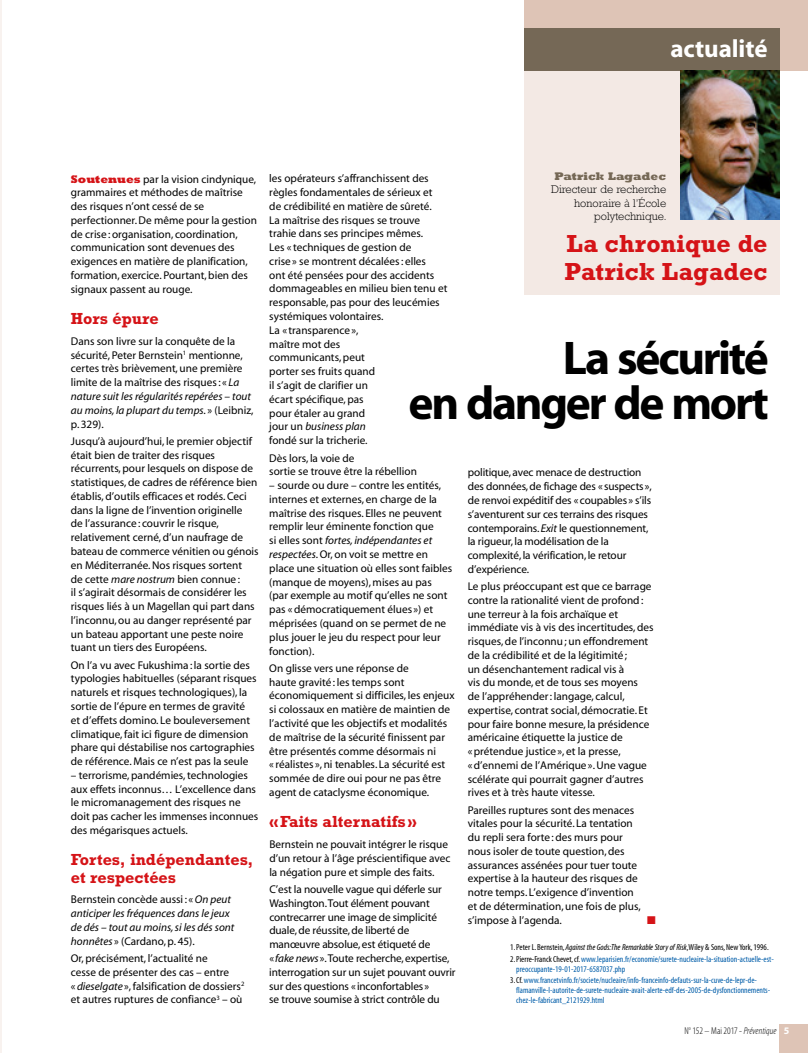
<style>
.page{position:relative;width:808px;height:1053px;background:#fff}
.page>*{position:absolute;margin:0;border:0;box-sizing:border-box;transform-origin:0 0}
.t1{font:47.5px/45px "Myriad MM 700 600";letter-spacing:-.05em;color:#000;text-align:right}
.t2{font:700 25px/27.5px "Rockwell";color:#d51317}
.t3{font:25px "Myriad MM 700 600";letter-spacing:-.005em;color:#fff}
.t4{font:700 16.25px/17.2px "Rockwell";color:#d51317}
.t5{font:11.25px/13.8px "Myriad MM 400 600";color:#000}
.t6{font:11.25px/13.8px "Myriad MM It 400 600";color:#000}
.t7{font:300 11.25px/13.2px "Rockwell";color:#000;text-align:right}
.t8{font:800 11.25px "Rockwell";color:#756856}
.t9{font:11.25px "Zapf Dingbats ITC";color:#d51317}
.t10{font:10px "Myriad MM 215 300";color:#000}
.t11{font:8.75px/10px "Myriad MM 400 300";color:#005da9}
.t12{font:8.75px "Myriad MM 400 300";color:#000}
.s1{font-family:"Rockwell";font-weight:800;color:#d51317}
.s2{font-family:"Myriad MM It 400 600"}
.s3{font-family:"Myriad MM 400 600"}
.s4{font-family:"Myriad MM It 400 300"}
.s5{color:#000}
.s6{font-family:"Myriad MM It 215 300"}
.s7{font-family:"Myriad MM 700 600";color:#fff}
</style>
<div class="page">
<hr style="left:0;top:0;width:2px;height:1052px;background:#f8f2ef">
<div style="left:524px;top:0;width:284px;height:71px;background:#dec4b6"></div>
<div style="left:524px;top:28px;width:256px;height:43px;background:#756856"></div>
<div style="left:780px;top:1024px;width:28px;height:28px;background:#dec4b6"></div>
<div style="left:524px;top:71px;width:256px;height:223px;background:#f2e7e2"></div>
<img style="left:680px;top:71px;width:99px;height:149px">
<h2 class="t3" style="left:670px;top:37px;width:99px">actualité</h2>
<p class="t5" style="left:71px;top:172px;width:188px"><span class="s1">Soutenues</span> par la vision cindynique, grammaires et méthodes de maîtrise des risques n’ont cessé de se perfectionner. De même pour la gestion de crise : organisation, coordination, communication sont devenues des exigences en matière de planification, formation, exercice. Pourtant, bien des signaux passent au rouge.</p>
<h3 class="t4" style="left:71px;top:310px;width:89px">Hors épure</h3>
<p class="t5" style="left:71px;top:335px;width:173px">Dans son livre sur la conquête de la sécurité, Peter Bernstein<sup>1</sup> mentionne, certes très brièvement, une première limite de la maîtrise des risques: « <span class="s2">La</span></p>
<p class="t6" style="left:71px;top:390px;width:184px">nature suit les régularités repérées – tout au moins, la plupart du temps. <span class="s3">» (Leibniz,</span></p>
<p class="t5" style="left:71px;top:415px;width:183px;line-height:17.2px">p. 329).<br>Jusqu’à aujourd’hui, le premier objectif</p>
<p class="t5" style="left:71px;top:448px;width:189px">était bien de traiter des risques récurrents, pour lesquels on dispose de statistiques, de cadres de référence bien établis, d’outils efficaces et rodés. Ceci dans la ligne de l’invention originelle<br>de l’assurance : couvrir le risque, relativement cerné, d’un naufrage de bateau de commerce vénitien ou génois en Méditerranée. Nos risques sortent<br>de cette <span class="s2">mare nostrum</span> bien connue :<br>il s’agirait désormais de considérer les risques liés à un Magellan qui part dans l’inconnu, ou au danger représenté par un bateau apportant une peste noire tuant un tiers des Européens.</p>
<p class="t5" style="left:71px;top:658px;width:187px">On l’a vu avec Fukushima : la sortie des typologies habituelles (séparant risques naturels et risques technologiques), la sortie de l’épure en termes de gravité et d’effets domino. Le bouleversement climatique, fait ici figure de dimension phare qui déstabilise nos cartographies de référence. Mais ce n’est pas la seule</p>
<p class="t5" style="left:71px;top:768px;width:189px">– terrorisme, pandémies, technologies aux effets inconnus… L’excellence dans le micromanagement des risques ne doit pas cacher les immenses inconnues des mégarisques actuels.</p>
<h3 class="t4" style="left:71px;top:850px;width:184px">Fortes, indépendantes, et respectées</h3>
<p class="t5" style="left:71px;top:893px;width:161px">Bernstein concède aussi : «<span class="s2">On peut</span></p>
<p class="t6" style="left:71px;top:907px;width:165px">anticiper les fréquences dans le jeux de dés – tout au moins, si les dés sont</p>
<p class="t5" style="left:71px;top:932px;width:138px;line-height:17.2px"><span class="s2">honnêtes</span> » (Cardano, p. 45).<br>Or, précisément, l’actualité ne</p>
<p class="t5" style="left:71px;top:965px;width:175px">cesse de présenter des cas – entre «<span class="s2">dieselgate</span> », falsification de dossiers<sup>2 </sup>et autres ruptures de confiance<sup>3</sup> – où</p>
<p class="t8" style="left:555px;top:169px;width:113px">Patrick Lagadec</p>
<p class="t7" style="left:551px;top:183px;width:117px">Directeur de recherche honoraire à l’École polytechnique.</p>
<h2 class="t2" style="left:564px;top:229px;width:205px">La chronique de<br>Patrick Lagadec</h2>
<p class="t5" style="left:269px;top:172px;width:180px">les opérateurs s’affranchissent des règles fondamentales de sérieux et<br>de crédibilité en matière de sûreté.<br>La maîtrise des risques se trouve trahie dans ses principes mêmes.<br>Les « techniques de gestion de<br>crise » se montrent décalées: elles<br>ont été pensées pour des accidents dommageables en milieu bien tenu et responsable, pas pour des leucémies systémiques volontaires.<br>La « transparence»,<br>maître mot des<br>communicants, peut<br>porter ses fruits quand<br>il s’agit de clarifier un<br>écart spécifique, pas<br>pour étaler au grand</p>
<p class="t6" style="left:269px;top:420px;width:98px"><span class="s3">jour un</span> business plan</p>
<p class="t5" style="left:269px;top:432px;width:100px;line-height:17.4px">fondé sur la tricherie.<br>Dès lors, la voie de</p>
<p class="t5" style="left:269px;top:465px;width:149px">sortie se trouve être la rébellion</p>
<p class="t5" style="left:269px;top:479px;width:174px">– sourde ou dure – contre les entités, internes et externes, en charge de la maîtrise des risques. Elles ne peuvent remplir leur éminente fonction que</p>
<p class="t6" style="left:269px;top:534px;width:164px"><span class="s3">si elles sont</span> fortes, indépendantes et</p>
<p class="t5" style="left:269px;top:548px;width:185px"><span class="s2">respectées</span>. Or, on voit se mettre en place une situation où elles sont faibles (manque de moyens), mises au pas (par exemple au motif qu’elles ne sont pas «démocratiquement élues ») et méprisées (quand on se permet de ne plus jouer le jeu du respect pour leur fonction).</p>
<p class="t5" style="left:269px;top:661px;width:187px">On glisse vers une réponse de<br>haute gravité : les temps sont économiquement si difficiles, les enjeux si colossaux en matière de maintien de l’activité que les objectifs et modalités de maîtrise de la sécurité finissent par être présentés comme désormais ni<br>« réalistes », ni tenables. La sécurité est sommée de dire oui pour ne pas être agent de cataclysme économique.</p>
<h3 class="t4" style="left:269px;top:812px;width:149px">«Faits alternatifs»</h3>
<p class="t5" style="left:269px;top:838px;width:183px">Bernstein ne pouvait intégrer le risque d’un retour à l’âge préscientifique avec la négation pure et simple des faits.</p>
<p class="t5" style="left:269px;top:882px;width:188px">C’est la nouvelle vague qui déferle sur Washington. Tout élément pouvant contrecarrer une image de simplicité duale, de réussite, de liberté de manœuvre absolue, est étiqueté de<br>« <span class="s2">fake news</span>». Toute recherche, expertise, interrogation sur un sujet pouvant ouvrir sur des questions « inconfortables »<br>se trouve soumise à strict contrôle du</p>
<h1 class="t1" style="left:409px;top:338px;width:362px">La sécurité<br>en danger de mort</h1>
<p class="t5" style="left:468px;top:466px;width:186px">politique, avec menace de destruction des données, de fichage des « suspects », de renvoi expéditif des «coupables » s’ils s’aventurent sur ces terrains des risques contemporains. <span class="s2">Exit</span> le questionnement, la rigueur, la modélisation de la complexité, la vérification, le retour d’expérience.</p>
<p class="t5" style="left:468px;top:580px;width:187px">Le plus préoccupant est que ce barrage contre la rationalité vient de profond: une terreur à la fois archaïque et immédiate vis à vis des incertitudes, des risques, de l’inconnu; un effondrement de la crédibilité et de la légitimité ;<br>un désenchantement radical vis à<br>vis du monde, et de tous ses moyens<br>de l’appréhender: langage, calcul, expertise, contrat social, démocratie. Et pour faire bonne mesure, la présidence américaine étiquette la justice de «prétendue justice », et la presse, «d’ennemi de l’Amérique ». Une vague scélérate qui pourrait gagner d’autres rives et à très haute vitesse.</p>
<p class="t5" style="left:468px;top:803px;width:174px">Pareilles ruptures sont des menaces vitales pour la sécurité. La tentation du repli sera forte : des murs pour nous isoler de toute question, des assurances assénées pour tuer toute expertise à la hauteur des risques de notre temps. L’exigence d’invention et de détermination, une fois de plus, s’impose à l’agenda.</p>
<p class="t9" style="left:647px;top:914px;width:10px">■</p>
<p class="t12" style="left:510px;top:942px;width:260px">1. Peter L. Bernstein, <span class="s4">Against the Gods:The Remarkable Story of Risk</span>,Wiley &amp; Sons, New York, 1996.</p>
<p class="t11" style="left:516px;top:953px;width:259px;text-indent:-6px"><span class="s5">2. Pierre-Franck Chevet, cf.</span> www.leparisien.fr/economie/surete-nucleaire-la-situation-actuelle-est&shy;preoccupante-19-01-2017-6587037.php</p>
<p class="t11" style="left:516px;top:975px;width:256px;text-indent:-6px"><span class="s5">3. Cf.</span> www.francetvinfo.fr/societe/nucleaire/info-franceinfo-defauts-sur-la-cuve-de-lepr-de&shy;flamanville-l-autorite-de-surete-nucleaire-avait-alerte-edf-des-2005-de-dysfonctionnements&shy;chez-le-fabricant_2121929.html</p>
<p class="t10" style="left:684px;top:1025px;width:107px">N<sup>o</sup> 152 – Mai 2017-<span class="s6">Préventique</span> <span class="s7">5</span></p>
</div>
